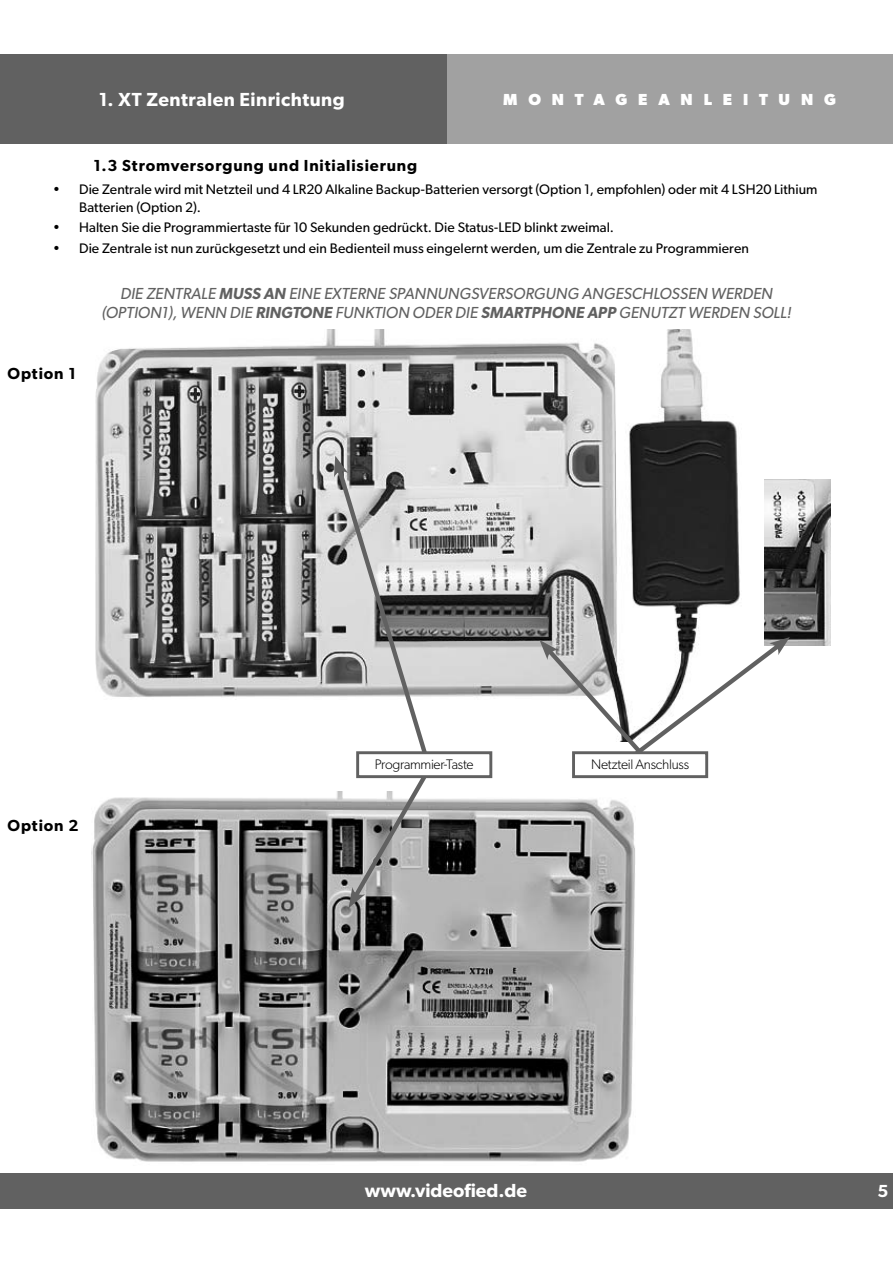
<style>
.page{position:relative;width:893px;height:1263px;background:#fff}
.page>*{position:absolute;margin:0;border:0;box-sizing:border-box;transform-origin:0 0}
.t1{font:600 18.9px "Gibson";letter-spacing:.025em;color:#fff}
.t2{font:600 18.9px "Gibson";color:#fff}
.t3{font:600 17.55px "Gibson";color:#fff}
.t4{font:italic 16.05px/19.2px "Gibson";color:#616161;text-align:center}
.t5{font:600 16.05px "Gibson";letter-spacing:.055em;color:#000}
.t6{font:700 16.05px "Gibson";letter-spacing:.675em;color:#fff}
.t7{font:13.8px/17.5px "Gibson";letter-spacing:.005em;color:#000}
.t8{font:300 13.8px "Gibson";letter-spacing:-.02em;color:#000}
.s1{font-weight:600}
</style>
<div class="page">
<div style="left:0;top:1174px;width:893px;height:35px;background:#616161"></div>
<div style="left:0;top:54px;width:447px;height:89px;background:#616161"></div>
<div style="left:448px;top:54px;width:445px;height:89px;background:#a1a1a1"></div>
<img style="left:92px;top:792px;width:543px;height:370px">
<img style="left:765px;top:480px;width:65px;height:166px">
<svg style="left:349px;top:778px;width:82px;height:130px;background:#a4a4a4"></svg>
<img style="left:95px;top:330px;width:645px;height:367px">
<svg style="left:333px;top:456px;width:97px;height:295px"></svg>
<div style="left:356px;top:751px;width:136px;height:27px;border:3px solid #616161"></div>
<svg style="left:539px;top:637px;width:251px;height:126px"></svg>
<div style="left:573px;top:753px;width:134px;height:24px;background:#fff"></div>
<div style="left:572px;top:751px;width:136px;height:27px;border:3px solid #616161"></div>
<h1 class="t1" style="left:99px;top:93px;width:247px">1. XT Zentralen Einrichtung</h1>
<p class="t5" style="left:94px;top:159px;width:325px">1.3 Stromversorgung und Initialisierung</p>
<p class="t6" style="left:503px;top:94px;width:334px">MONTAGEANLEITUNG</p>
<p class="t7" style="left:79px;top:182px;width:740px;text-indent:-26px">• Die Zentrale wird mit Netzteil und 4 LR20 Alkaline Backup-Batterien versorgt (Option 1, empfohlen) oder mit 4 LSH20 Lithium<br>Batterien (Option 2).</p>
<p class="t7" style="left:53px;top:220px;width:563px">• Halten Sie die Programmiertaste für 10 Sekunden gedrückt. Die Status-LED blinkt zweimal.</p>
<p class="t7" style="left:53px;top:241px;width:698px">• Die Zentrale ist nun zurückgesetzt und ein Bedienteil muss eingelernt werden, um die Zentrale zu Programmieren</p>
<p class="t5" style="left:7px;top:367px;width:70px">Option 1</p>
<p class="t4" style="left:102px;top:285px;width:691px">DIE ZENTRALE <span class="s1">MUSS AN</span> EINE EXTERNE SPANNUNGSVERSORGUNG ANGESCHLOSSEN WERDEN (OPTION1), WENN DIE <span class="s1">RINGTONE</span> FUNKTION ODER DIE <span class="s1">SMARTPHONE APP</span> GENUTZT WERDEN SOLL!</p>
<p class="t5" style="left:7px;top:820px;width:73px">Option 2</p>
<p class="t8" style="left:375px;top:760px;width:100px">Programmier-Taste</p>
<p class="t8" style="left:591px;top:760px;width:99px">Netzteil Anschluss</p>
<h1 class="t2" style="left:365px;top:1184px;width:164px">www.videofied.de</h1>
<p class="t3" style="left:877px;top:1185px;width:12px">5</p>
</div>
